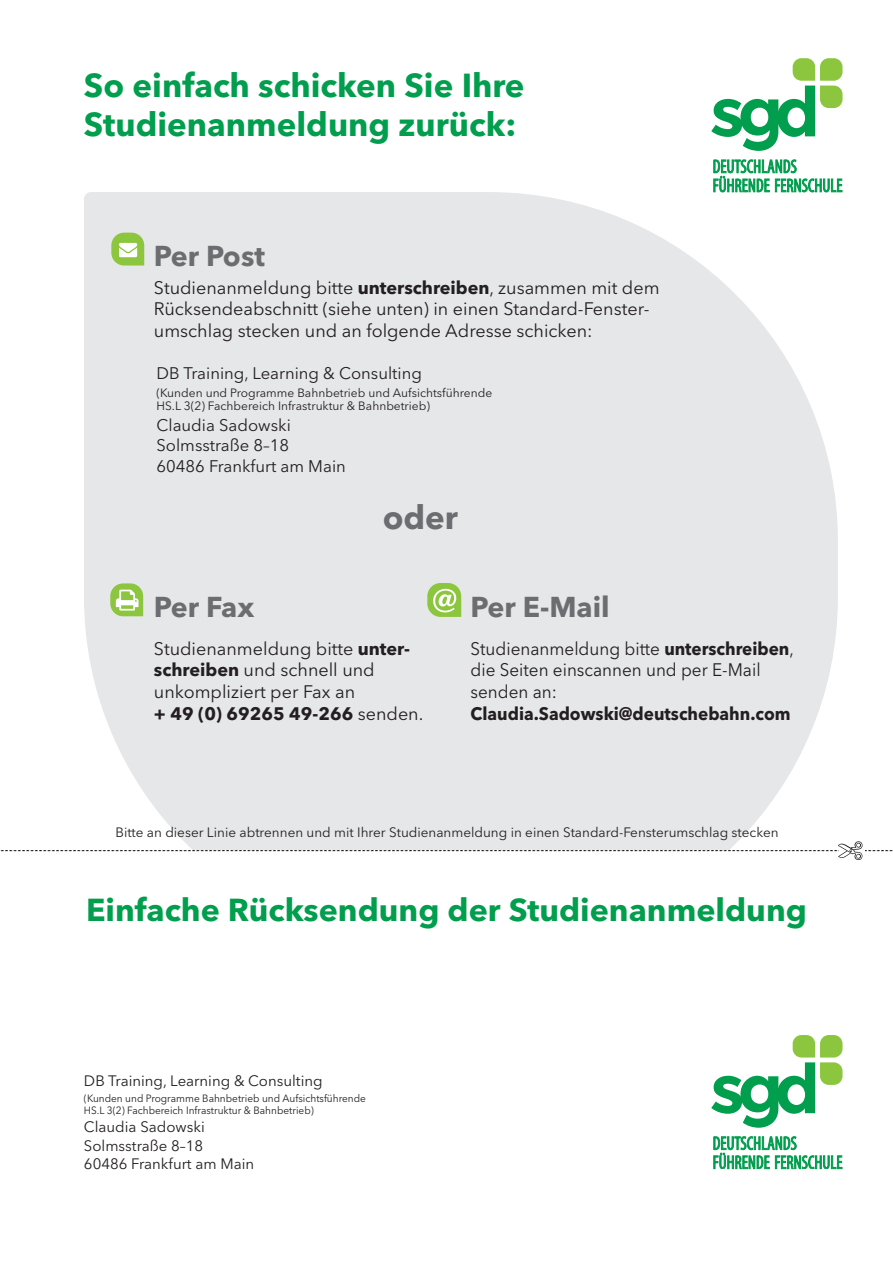
<style>
.page{position:relative;width:893px;height:1263px;background:#fff}
.page>*{position:absolute;margin:0;border:0;box-sizing:border-box;transform-origin:0 0}
.t1{font:700 33px/39.6px "Avenir Next LT Pro";color:#009e4d}
.t2{font:700 33px "Avenir Next LT Pro";color:#6c6d70}
.t3{font:700 31.5px "Avenir Next LT Pro";color:#009e4d}
.t4{font:700 28.5px "Avenir Next LT Pro";color:#6c6d70}
.t5{font:18px/21.6px "Avenir Next LT Pro";color:#231f20}
.t6{font:18px/21.6px "Avenir Next LT Pro";color:#231f20;scale:.95 1}
.t7{font:700 18px "Avenir Next LT Pro";color:#231f20;scale:.95 1}
.t8{font:16.65px/20.5px "Avenir Next LT Pro";color:#231f20}
.t9{font:15px/18.3px "Avenir Next LT Pro";color:#231f20}
.t10{font:13.5px "Avenir Next LT Pro";color:#231f20}
.t11{font:12px/13.5px "Avenir Next LT Pro";color:#231f20}
.t12{font:10.5px/12px "Avenir Next LT Pro";color:#231f20;scale:.96 1}
.s1{font-weight:700}
</style>
<div class="page">
<svg style="left:84px;top:192px;width:754px;height:649px;background:#e8e9ea"></svg>
<svg style="left:1px;top:841px;width:891px;height:19px"></svg>
<svg style="left:711px;top:1035px;width:131px;height:93px"></svg>
<svg style="left:713px;top:1136px;width:129px;height:33px"></svg>
<svg style="left:711px;top:58px;width:131px;height:93px"></svg>
<svg style="left:713px;top:159px;width:129px;height:33px"></svg>
<svg style="left:111px;top:233px;width:33px;height:32px"></svg>
<svg style="left:110px;top:583px;width:33px;height:33px"></svg>
<svg style="left:427px;top:583px;width:34px;height:34px"></svg>
<h1 class="t1" style="left:84px;top:65px;width:442px">So einfach schicken Sie Ihre<br>Studienanmeldung zurück:</h1>
<h3 class="t4" style="left:154px;top:239px;width:113px">Per Post</h3>
<p class="t5" style="left:154px;top:277px;width:507px">Studienanmeldung bitte <span class="s1">unterschreiben</span>, zusammen mit dem<br>Rücksendeabschnitt (siehe unten) in einen Standard-Fenster&shy;umschlag stecken und an folgende Adresse schicken:</p>
<p class="t8" style="left:156px;top:363px;width:267px">DB Training, Learning &amp; Consulting</p>
<p class="t11" style="left:156px;top:386px;width:337px">(Kunden und Programme Bahnbetrieb und Aufsichtsführende<br>HS.L 3(2) Fachbereich Infrastruktur &amp; Bahnbetrieb)</p>
<p class="t8" style="left:156px;top:414px;width:191px">Claudia Sadowski<br>Solmsstraße 8–18<br>60486 Frankfurt am Main</p>
<h1 class="t2" style="left:383px;top:497px;width:77px">oder</h1>
<h3 class="t4" style="left:154px;top:589px;width:102px">Per Fax</h3>
<h3 class="t4" style="left:471px;top:589px;width:141px">Per E-Mail</h3>
<p class="t5" style="left:154px;top:638px;width:271px">Studienanmeldung bitte <span class="s1">unter&shy;schreiben</span> und schnell und unkompliziert per Fax an<br><span class="s1">+ 49 (0) 69265 49-266</span> senden.</p>
<p class="t6" style="left:471px;top:638px;width:342px">Studienanmeldung bitte <span class="s1">unterschreiben</span>, die Seiten einscannen und per E-Mail senden an:</p>
<p class="t7" style="left:471px;top:702px;width:338px">Claudia.Sadowski@deutschebahn.com</p>
<p class="t10" style="left:115px;top:824px;width:665px">Bitte an dieser Linie abtrennen und mit Ihrer Studienanmeldung in einen Standard-Fensterumschlag stecken</p>
<h2 class="t3" style="left:86px;top:891px;width:722px">Einfache Rücksendung der Studienanmeldung</h2>
<p class="t9" style="left:84px;top:1071px;width:240px">DB Training, Learning &amp; Consulting</p>
<p class="t12" style="left:84px;top:1092px;width:295px">(Kunden und Programme Bahnbetrieb und Aufsichtsführende<br>HS.L 3(2) Fachbereich Infrastruktur &amp; Bahnbetrieb)</p>
<p class="t9" style="left:84px;top:1118px;width:172px">Claudia Sadowski<br>Solmsstraße 8–18<br>60486 Frankfurt am Main</p>
</div>
